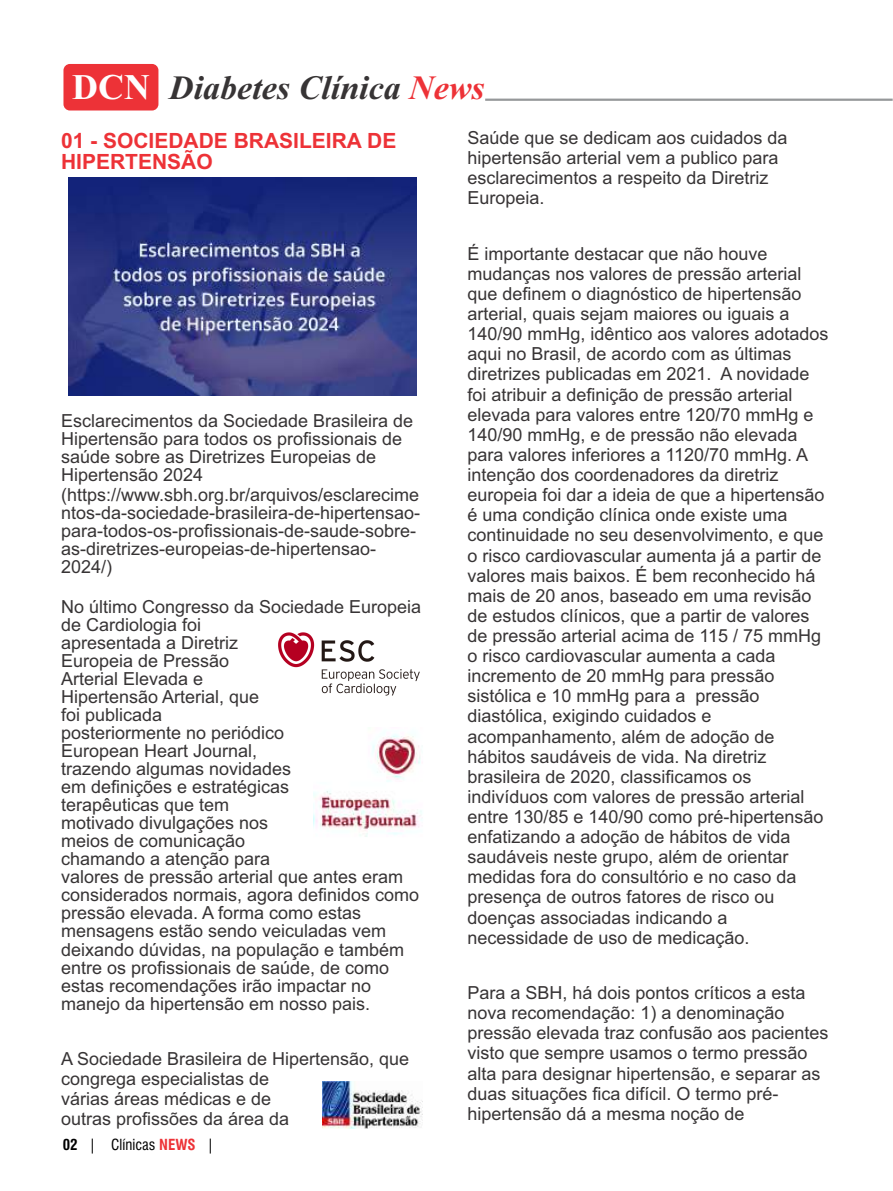
<style>
.page{position:relative;width:893px;height:1191px;background:#fff}
.page>*{position:absolute;margin:0;border:0;box-sizing:border-box;transform-origin:0 0}
.t1{font:italic 700 34.05px "Times New Roman";color:#373435}
.t2{font:700 21px/21px "Arial";color:#ed3237}
.t3{font:18px/20.1px "Arial";color:#373435}
.t4{font:condensed 14.85px "Swiss 721 BT";color:#000}
.s1{font-style:normal;font-size:36px;color:#fefefe}
.s2{color:#ed3237}
.s3{font-weight:700}
.s4{font-weight:700;color:#ed3237}
</style>
<div class="page">
<hr style="left:485px;top:99px;width:408px;height:2px;background:#96989a">
<div style="left:63px;top:64px;width:95px;height:46px;background:#ed3237;border-radius:6px"></div>
<img style="left:68px;top:177px;width:349px;height:218px">
<img style="left:278px;top:632px;width:142px;height:64px">
<img style="left:314px;top:734px;width:108px;height:103px">
<img style="left:322px;top:1081px;width:100px;height:47px">
<h1 class="t1" style="left:72px;top:76px;width:414px"><span class="s1">DCN</span> Diabetes Clínica <span class="s2">News</span></h1>
<p class="t2" style="left:61px;top:132px;width:337px">01 - SOCIEDADE BRASILEIRA DE<br>HIPERTENSÃO</p>
<p class="t3" style="left:61px;top:413px;width:354px;line-height:18px">Esclarecimentos da Sociedade Brasileira de Hipertensão para todos os profissionais de saúde sobre as Diretrizes Europeias de Hipertensão 2024</p>
<p class="t3" style="left:61px;top:487px;width:361px;line-height:18px">(https://www.sbh.org.br/arquivos/esclarecime ntos-da-sociedade-brasileira-de-hipertensao&shy;para-todos-os-profissionais-de-saude-sobre&shy;as-diretrizes-europeias-de-hipertensao-2024/)</p>
<p class="t3" style="left:61px;top:600px;width:362px;line-height:18px">No último Congresso da Sociedade Europeia de Cardiologia foi<br>apresentada a Diretriz<br>Europeia de Pressão<br>Arterial Elevada e<br>Hipertensão Arterial, que<br>foi publicada<br>posteriormente no periódico<br>European Heart Journal,<br>trazendo algumas novidades<br>em definições e estratégicas<br>terapêuticas que tem<br>motivado divulgações nos<br>meios de comunicação<br>chamando a atenção para<br>valores de pressão arterial que antes eram considerados normais, agora definidos como pressão elevada. A forma como estas mensagens estão sendo veiculadas vem deixando dúvidas, na população e também entre os profissionais de saúde, de como estas recomendações irão impactar no manejo da hipertensão em nosso pais.</p>
<p class="t3" style="left:61px;top:1050px;width:350px">A Sociedade Brasileira de Hipertensão, que congrega especialistas de<br>várias áreas médicas e de<br>outras profissões da área da</p>
<p class="t4" style="left:63px;top:1138px;width:153px"><span class="s3">02</span> | Clínicas <span class="s4">NEWS</span> |</p>
<p class="t3" style="left:467px;top:129px;width:322px">Saúde que se dedicam aos cuidados da hipertensão arterial vem a publico para esclarecimentos a respeito da Diretriz<br>Europeia.</p>
<p class="t3" style="left:467px;top:245px;width:363px">É importante destacar que não houve mudanças nos valores de pressão arterial que definem o diagnóstico de hipertensão arterial, quais sejam maiores ou iguais a 140/90 mmHg, idêntico aos valores adotados aqui no Brasil, de acordo com as últimas diretrizes publicadas em 2021. A novidade foi atribuir a definição de pressão arterial elevada para valores entre 120/70 mmHg e 140/90 mmHg, e de pressão não elevada para valores inferiores a 1120/70 mmHg. A intenção dos coordenadores da diretriz europeia foi dar a ideia de que a hipertensão é uma condição clínica onde existe uma continuidade no seu desenvolvimento, e que o risco cardiovascular aumenta já a partir de valores mais baixos. É bem reconhecido há mais de 20 anos, baseado em uma revisão de estudos clínicos, que a partir de valores de pressão arterial acima de 115 / 75 mmHg o risco cardiovascular aumenta a cada incremento de 20 mmHg para pressão sistólica e 10 mmHg para a pressão diastólica, exigindo cuidados e acompanhamento, além de adoção de hábitos saudáveis de vida. Na diretriz brasileira de 2020, classificamos os indivíduos com valores de pressão arterial entre 130/85 e 140/90 como pré-hipertensão enfatizando a adoção de hábitos de vida saudáveis neste grupo, além de orientar medidas fora do consultório e no caso da presença de outros fatores de risco ou doenças associadas indicando a necessidade de uso de medicação.</p>
<p class="t3" style="left:467px;top:984px;width:363px">Para a SBH, há dois pontos críticos a esta nova recomendação: 1) a denominação pressão elevada traz confusão aos pacientes visto que sempre usamos o termo pressão alta para designar hipertensão, e separar as duas situações fica difícil. O termo pré&shy;hipertensão dá a mesma noção de</p>
</div>
